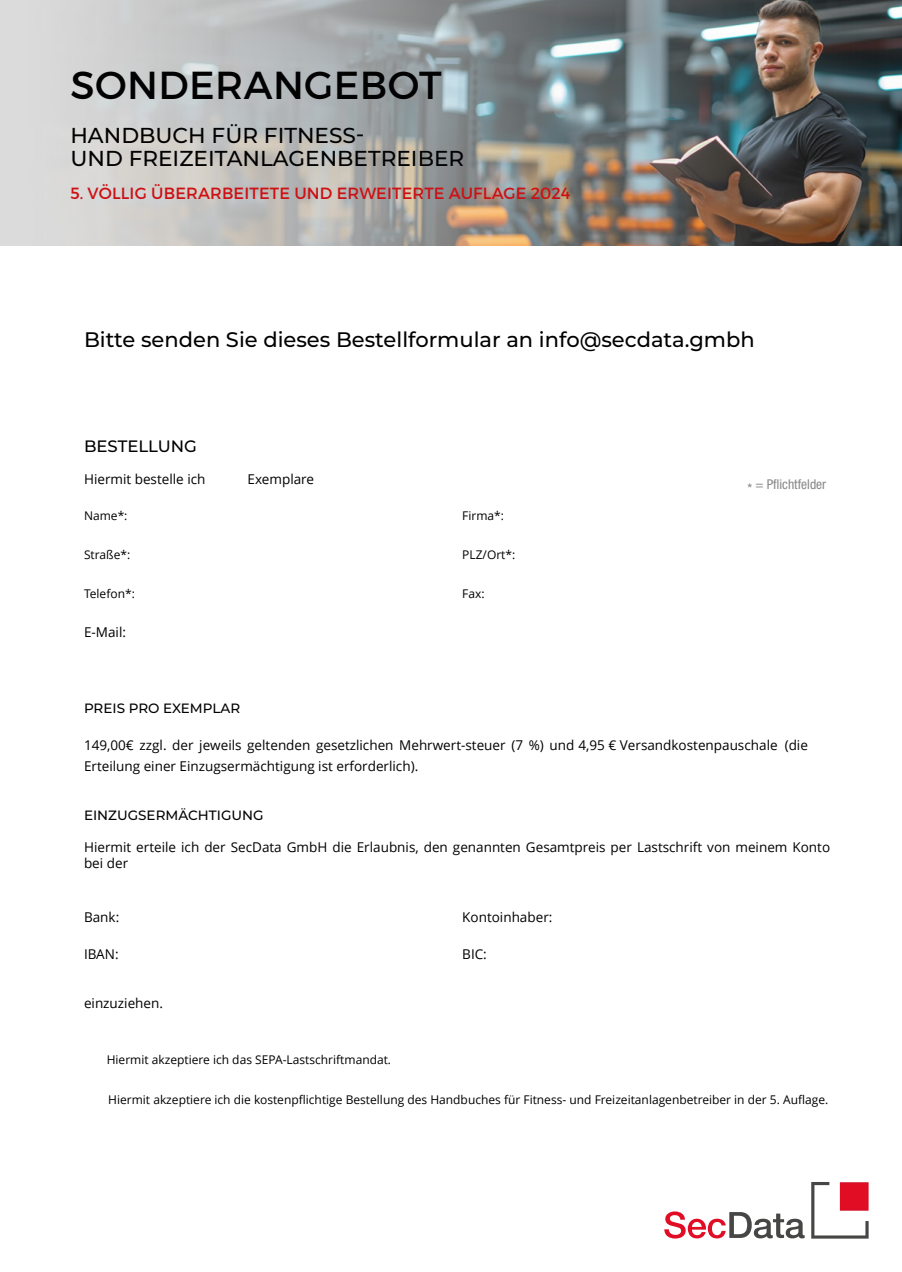
<style>
.page{position:relative;width:902px;height:1272px;background:#fff}
.page>*{position:absolute;margin:0;border:0;box-sizing:border-box;transform-origin:0 0}
.t1{font:39px "Montserrat";letter-spacing:.01em;color:#020203}
.t2{font:500 21.6px/23px "Montserrat";color:#020203}
.t3{font:500 21px "Montserrat";color:#000}
.t4{font:500 16.5px "Montserrat";color:#000}
.t5{font:16.2px "Montserrat";letter-spacing:.01em;color:#cd1013}
.t6{font:13.5px/21px "Open Sans";color:#000}
.t7{font:500 13.5px "Montserrat";color:#000}
.t8{font:condensed 13.5px "Helvetica Neue LT Std";color:#868786}
.t9{font:12px "Open Sans";color:#000}
</style>
<div class="page">
<img style="left:0;top:0;width:901px;height:245px">
<svg style="left:811px;top:1182px;width:57px;height:56px"></svg>
<svg style="left:664px;top:1211px;width:140px;height:27px"></svg>
<h1 class="t1" style="left:71px;top:62px;width:373px">SONDERANGEBOT</h1>
<h2 class="t2" style="left:70px;top:123px;width:395px">HANDBUCH FÜR FITNESS-<br>UND FREIZEITANLAGENBETREIBER</h2>
<p class="t5" style="left:70px;top:184px;width:501px">5. VÖLLIG ÜBERARBEITETE UND ERWEITERTE AUFLAGE 2024</p>
<h3 class="t3" style="left:84px;top:324px;width:672px">Bitte senden Sie dieses Bestellformular an info@secdata.gmbh</h3>
<p class="t4" style="left:84px;top:434px;width:114px">BESTELLUNG</p>
<p class="t6" style="left:84px;top:469px;width:123px">Hiermit bestelle ich</p>
<p class="t6" style="left:247px;top:469px;width:68px">Exemplare</p>
<p class="t9" style="left:84px;top:509px;width:45px">Name*:</p>
<p class="t9" style="left:462px;top:509px;width:43px">Firma*:</p>
<p class="t9" style="left:84px;top:548px;width:48px">Straße*:</p>
<p class="t9" style="left:462px;top:548px;width:55px">PLZ/Ort*:</p>
<p class="t9" style="left:84px;top:587px;width:52px">Telefon*:</p>
<p class="t9" style="left:462px;top:587px;width:24px">Fax:</p>
<p class="t6" style="left:84px;top:622px;width:43px">E-Mail:</p>
<p class="t8" style="left:747px;top:476px;width:80px">* = Pflichtfelder</p>
<p class="t7" style="left:84px;top:698px;width:158px">PREIS PRO EXEMPLAR</p>
<p class="t6" style="left:84px;top:734px;width:725px">149,00€ zzgl. der jeweils geltenden gesetzlichen Mehrwert-steuer (7 %) und 4,95 € Versandkostenpauschale (die<br>Erteilung einer Einzugsermächtigung ist erforderlich).</p>
<p class="t7" style="left:84px;top:805px;width:181px">EINZUGSERMÄCHTIGUNG</p>
<p class="t6" style="left:84px;top:839px;width:747px;line-height:16.2px">Hiermit erteile ich der SecData GmbH die Erlaubnis, den genannten Gesamtpreis per Lastschrift von meinem Konto bei der</p>
<p class="t6" style="left:84px;top:906px;width:37px">Bank:</p>
<p class="t6" style="left:462px;top:906px;width:92px">Kontoinhaber:</p>
<p class="t6" style="left:84px;top:943px;width:36px">IBAN:</p>
<p class="t6" style="left:462px;top:943px;width:26px">BIC:</p>
<p class="t6" style="left:84px;top:992px;width:80px">einzuziehen.</p>
<p class="t9" style="left:107px;top:1052px;width:286px">Hiermit akzeptiere ich das SEPA-Lastschriftmandat.</p>
<p class="t9" style="left:108px;top:1092px;width:721px">Hiermit akzeptiere ich die kostenpflichtige Bestellung des Handbuches für Fitness- und Freizeitanlagenbetreiber in der 5. Auflage.</p>
</div>
